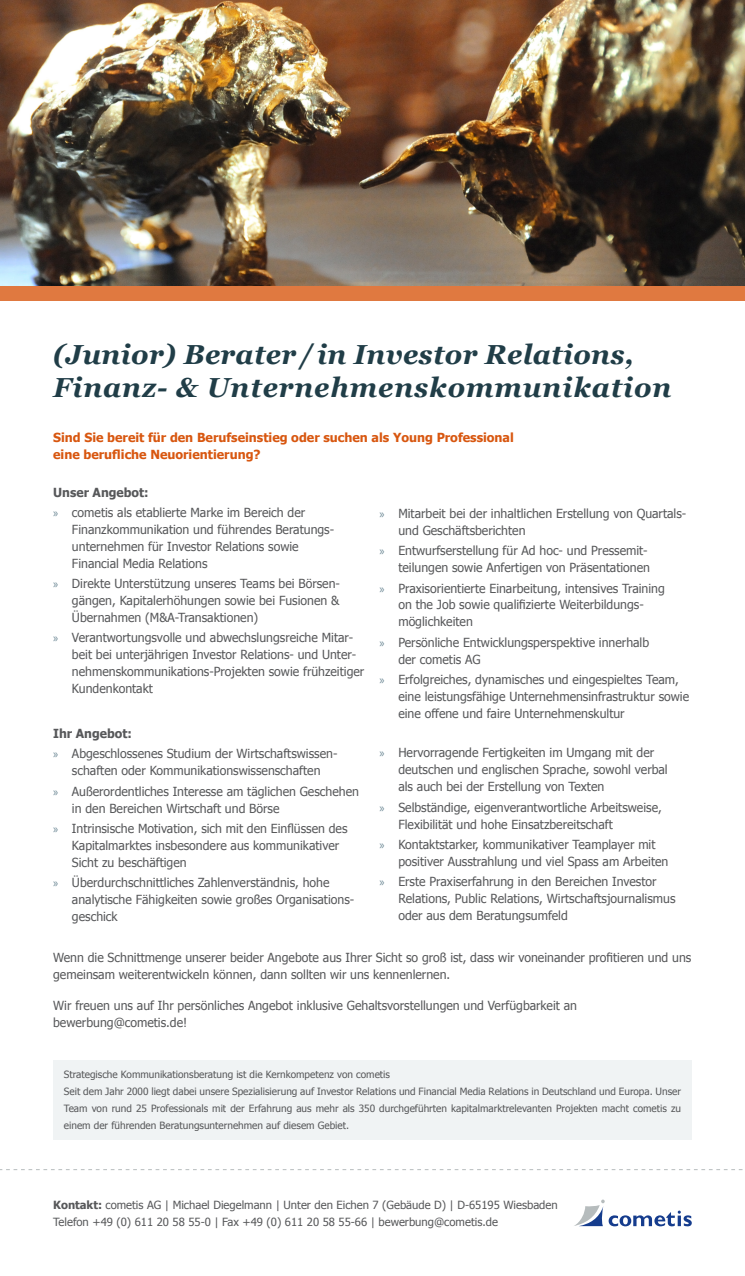
<style>
.page{position:relative;width:745px;height:1276px;background:#fff}
.page>*{position:absolute;margin:0;border:0;box-sizing:border-box;transform-origin:0 0}
.t1{font:italic 700 27.5px/33.8px "Georgia";letter-spacing:.03em;color:#203d47}
.t2{font:12.5px/16.9px "Tahoma";color:#57585a}
.t3{font:700 12.5px/16.9px "Tahoma";color:#d85710}
.t4{font:700 12.5px "Tahoma";color:#57585a}
.t5{font:11.25px "Tahoma";color:#57585a}
.t6{font:10px/16.9px "Tahoma";color:#57585a;text-align:justify}
.s1{font-family:"Myriad Pro";color:#6a8693}
.s2{font-weight:700}
</style>
<div class="page">
<svg style="left:574px;top:1199px;width:117px;height:27px"></svg>
<svg style="left:0;top:1169px;width:743px;height:1px"></svg>
<div style="left:53px;top:1060px;width:638px;height:79px;background:#f0f3f4"></div>
<img style="left:0;top:0;width:744px;height:287px">
<div style="left:0;top:287px;width:744px;height:14px;background:#e07940"></div>
<p class="t1" style="left:53px;top:337px;width:619px">(Junior) Berater / in Investor Relations,<br>Finanz- &amp; Unternehmenskommunikation</p>
<p class="t3" style="left:53px;top:429px;width:462px">Sind Sie bereit für den Berufseinstieg oder suchen als Young Professional eine berufliche Neuorientierung?</p>
<p class="t4" style="left:53px;top:483px;width:97px">Unser Angebot:</p>
<p class="t2" style="left:72px;top:503px;width:263px;text-indent:-19px"><span class="s1">»</span> cometis als etablierte Marke im Bereich der Finanzkommunikation und führendes Beratungs&shy;unternehmen für Investor Relations sowie Financial Media Relations</p>
<p class="t2" style="left:72px;top:574px;width:269px;text-align:justify;text-indent:-19px"><span class="s1">»</span> Direkte Unterstützung unseres Teams bei Börsen&shy;gängen, Kapitalerhöhungen sowie bei Fusionen &amp; Übernahmen (M&amp;A-Transaktionen)</p>
<p class="t2" style="left:72px;top:629px;width:294px;text-indent:-19px"><span class="s1">»</span> Verantwortungsvolle und abwechslungsreiche Mitar&shy;beit bei unterjährigen Investor Relations- und Unter&shy;nehmenskommunikations-Projekten sowie frühzeitiger Kundenkontakt</p>
<p class="t2" style="left:398px;top:504px;width:289px;text-indent:-19px"><span class="s1">»</span> Mitarbeit bei der inhaltlichen Erstellung von Quartals&shy;und Geschäftsberichten</p>
<p class="t2" style="left:379px;top:541px;width:272px;text-align:right"><span class="s1">»</span> Entwurfserstellung für Ad hoc- und Pressemit&shy;teilungen sowie Anfertigen von Präsentationen</p>
<p class="t2" style="left:398px;top:579px;width:268px;text-indent:-19px"><span class="s1">»</span> Praxisorientierte Einarbeitung, intensives Training on the Job sowie qualifizierte Weiterbildungs&shy;möglichkeiten</p>
<p class="t2" style="left:398px;top:633px;width:252px;text-indent:-19px"><span class="s1">»</span> Persönliche Entwicklungsperspektive innerhalb der cometis AG</p>
<p class="t2" style="left:398px;top:670px;width:292px;text-indent:-19px"><span class="s1">»</span> Erfolgreiches, dynamisches und eingespieltes Team, eine leistungsfähige Unternehmensinfrastruktur sowie eine offene und faire Unternehmenskultur</p>
<p class="t2" style="left:398px;top:744px;width:271px;text-indent:-19px"><span class="s1">»</span> Hervorragende Fertigkeiten im Umgang mit der deutschen und englischen Sprache, sowohl verbal als auch bei der Erstellung von Texten</p>
<p class="t2" style="left:398px;top:798px;width:265px;text-indent:-19px"><span class="s1">»</span> Selbständige, eigenverantwortliche Arbeitsweise,<br>Flexibilität und hohe Einsatzbereitschaft</p>
<p class="t2" style="left:398px;top:835px;width:271px;text-indent:-19px"><span class="s1">»</span> Kontaktstarker, kommunikativer Teamplayer mit positiver Ausstrahlung und viel Spass am Arbeiten</p>
<p class="t2" style="left:398px;top:872px;width:278px;text-indent:-19px"><span class="s1">»</span> Erste Praxiserfahrung in den Bereichen Investor<br>Relations, Public Relations, Wirtschaftsjournalismus oder aus dem Beratungsumfeld</p>
<p class="t2" style="left:53px;top:948px;width:639px">Wenn die Schnittmenge unserer beider Angebote aus Ihrer Sicht so groß ist, dass wir voneinander profitieren und uns gemeinsam weiterentwickeln können, dann sollten wir uns kennenlernen.</p>
<p class="t2" style="left:53px;top:996px;width:525px">Wir freuen uns auf Ihr persönliches Angebot inklusive Gehaltsvorstellungen und Verfügbarkeit an bewerbung@cometis.de!</p>
<p class="t4" style="left:53px;top:724px;width:80px">Ihr Angebot:</p>
<p class="t2" style="left:53px;top:745px;width:284px;text-align:center"><span class="s1">»</span> Abgeschlossenes Studium der Wirtschaftswissen&shy;schaften oder Kommunikationswissenschaften</p>
<p class="t2" style="left:72px;top:782px;width:288px;text-indent:-19px"><span class="s1">»</span> Außerordentliches Interesse am täglichen Geschehen in den Bereichen Wirtschaft und Börse</p>
<p class="t2" style="left:72px;top:819px;width:277px;text-indent:-19px"><span class="s1">»</span> Intrinsische Motivation, sich mit den Einflüssen des<br>Kapitalmarktes insbesondere aus kommunikativer<br>Sicht zu beschäftigen</p>
<p class="t2" style="left:72px;top:873px;width:283px;text-indent:-19px"><span class="s1">»</span> Überdurchschnittliches Zahlenverständnis, hohe analytische Fähigkeiten sowie großes Organisations&shy;geschick</p>
<p class="t6" style="left:64px;top:1065px;width:327px">Strategische Kommunikationsberatung ist die Kernkompetenz von cometis</p>
<p class="t6" style="left:64px;top:1082px;width:618px">Seit dem Jahr 2000 liegt dabei unsere Spezialisierung auf Investor Relations und Financial Media Relations in Deutschland und Europa. Unser Team von rund 25 Professionals mit der Erfahrung aus mehr als 350 durchgeführten kapitalmarktrelevanten Projekten macht cometis zu einem der führenden Beratungsunternehmen auf diesem Gebiet.</p>
<p class="t5" style="left:53px;top:1197px;width:505px"><span class="s2">Kontakt:</span> cometis AG | Michael Diegelmann | Unter den Eichen 7 (Gebäude D) | D-65195 Wiesbaden</p>
<p class="t5" style="left:53px;top:1214px;width:446px">Telefon +49 (0) 611 20 58 55-0 | Fax +49 (0) 611 20 58 55-66 | bewerbung@cometis.de</p>
</div>
